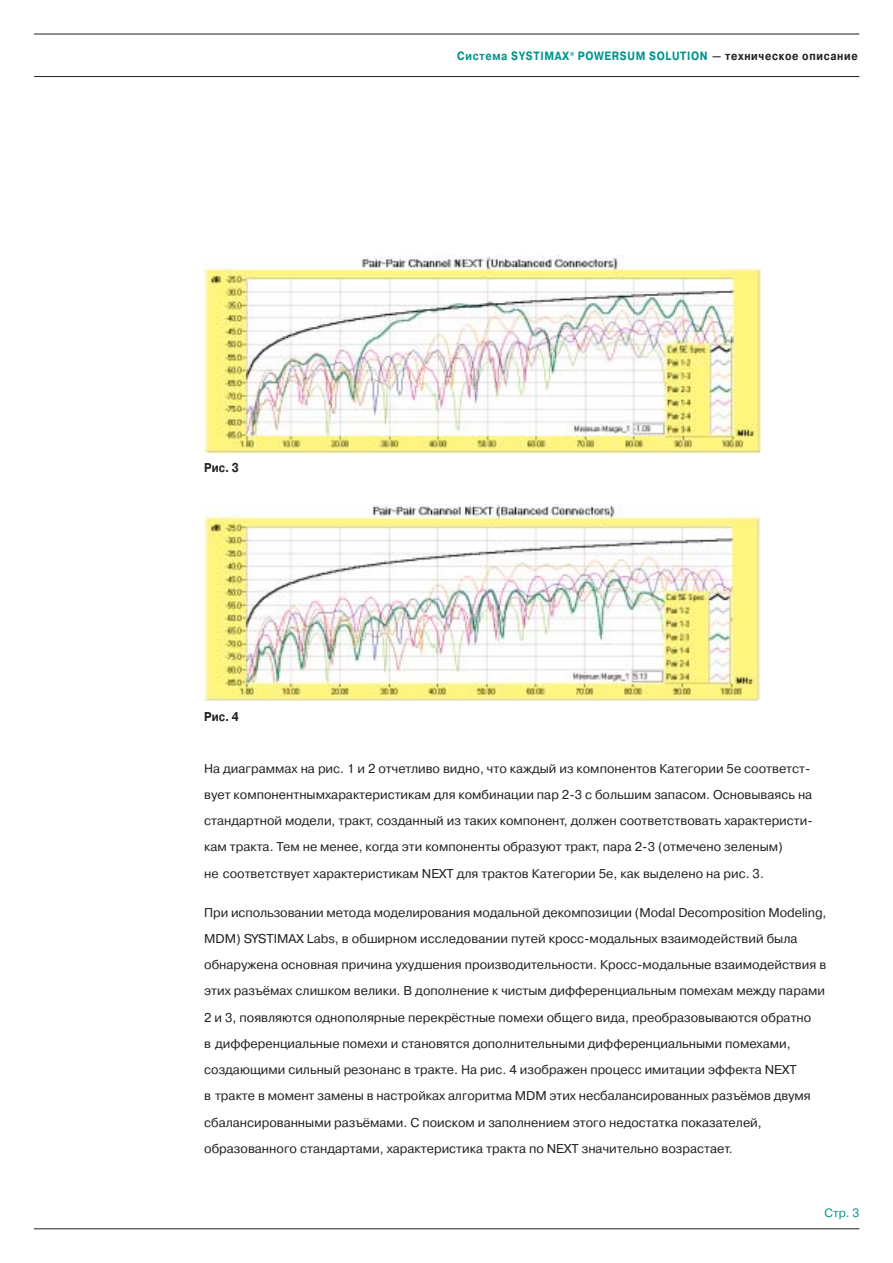
<style>
.page{position:relative;width:893px;height:1263px;background:#fff}
.page>*{position:absolute;margin:0;border:0;box-sizing:border-box;transform-origin:0 0}
.t1{font:12.75px/26.2px "Pragmatica C";color:#231f1f}
.t2{font:700 12.75px "Pragmatica C";color:#231f1f;scale:.85 1}
.t3{font:700 12px "Pragmatica C";letter-spacing:.065em;color:#00948f;scale:.85 1}
.t4{font:12px "Pragmatica C";color:#00948f}
.s1{color:#231f1f}
</style>
<div class="page">
<hr style="left:34px;top:1229px;width:825px;height:1px;background:#231f1f">
<hr style="left:34px;top:34px;width:825px;height:1px;background:#231f1f">
<hr style="left:34px;top:76px;width:825px;height:1px;background:#231f1f">
<img style="left:204px;top:255px;width:556px;height:198px">
<img style="left:204px;top:504px;width:556px;height:198px">
<p class="t2" style="left:204px;top:463px;width:42px">Рис. 3</p>
<p class="t2" style="left:204px;top:712px;width:42px">Рис. 4</p>
<p class="t3" style="left:457px;top:52px;width:472px">Cистема SYSTIMAX<sup>®</sup> POWERSUM SOLUTION <span class="s1">— техническое описание</span></p>
<p class="t1" style="left:204px;top:756px;width:610px">На диаграммах на рис. 1 и 2 отчетливо видно, что каждый из компонентов Категории 5e соответст&shy;вует компонентнымхарактеристикам для комбинации пар 2-3 с большим запасом. Основываясь на стандартной модели, тракт, созданный из таких компонент, должен соответствовать характеристи&shy;кам тракта. Тем не менее, когда эти компоненты образуют тракт, пара 2-3 (отмечено зеленым)<br>не соответствует характеристикам NEXT для трактов Категории 5e, как выделено на рис. 3.</p>
<p class="t1" style="left:204px;top:900px;width:624px">При использовании метода моделирования модальной декомпозиции (Modal Decomposition Modeling, MDM) SYSTIMAX Labs, в обширном исследовании путей кросс-модальных взаимодействий была обнаружена основная причина ухудшения производительности. Кросс-модальные взаимодействия в этих разъёмах слишком велики. В дополнение к чистым дифференциальным помехам между парами 2 и 3, появляются однополярные перекрёстные помехи общего вида, преобразовываются обратно<br>в дифференциальные помехи и становятся дополнительными дифференциальными помехами, создающими сильный резонанс в тракте. На рис. 4 изображен процесс имитации эффекта NEXT<br>в тракте в момент замены в настройках алгоритма MDM этих несбалансированных разъёмов двумя сбалансированными разъёмами. С поиском и заполнением этого недостатка показателей, образованного стандартами, характеристика тракта по NEXT значительно возрастает.</p>
<p class="t4" style="left:824px;top:1208px;width:36px">Стр. 3</p>
</div>
